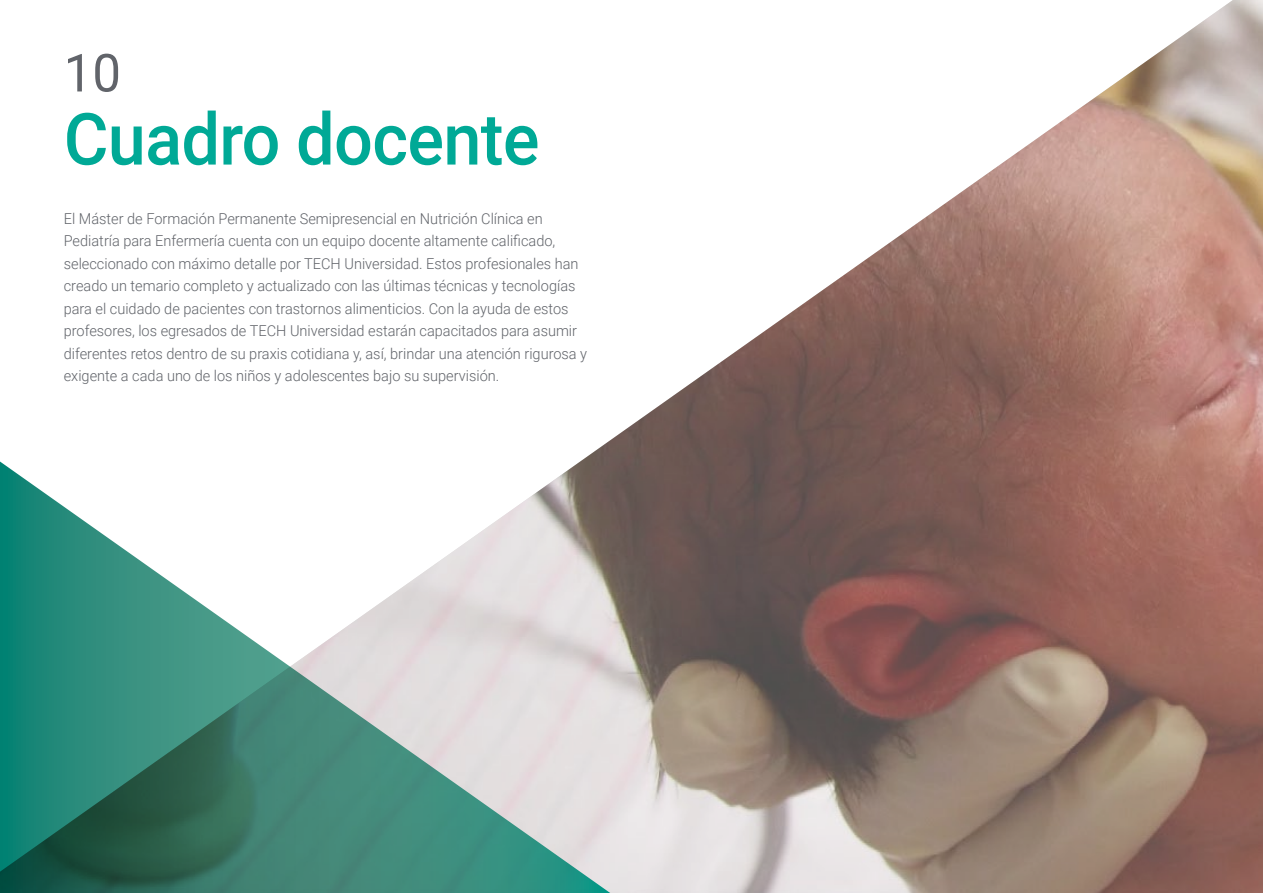
<style>
.page{position:relative;width:1263px;height:893px;background:#fff}
.page>*{position:absolute;margin:0;border:0;box-sizing:border-box;transform-origin:0 0}
.t1{font:500 72px "Roboto";letter-spacing:-.01em;color:#00a996;scale:.95 1}
.t2{font:52.5px "Roboto";color:#61646a}
.t3{font:300 15px/22.5px "Roboto";color:#61646a}
</style>
<div class="page">
<img style="left:602px;top:0;width:661px;height:893px">
<svg style="left:0;top:446px;width:640px;height:447px"></svg>
<h2 class="t2" style="left:64px;top:36px;width:59px">10</h2>
<h1 class="t1" style="left:64px;top:89px;width:502px">Cuadro docente</h1>
<p class="t3" style="left:64px;top:207px;width:525px">El Máster de Formación Permanente Semipresencial en Nutrición Clínica en Pediatría para Enfermería cuenta con un equipo docente altamente calificado, seleccionado con máximo detalle por TECH Universidad. Estos profesionales han creado un temario completo y actualizado con las últimas técnicas y tecnologías para el cuidado de pacientes con trastornos alimenticios. Con la ayuda de estos profesores, los egresados de TECH Universidad estarán capacitados para asumir diferentes retos dentro de su praxis cotidiana y, así, brindar una atención rigurosa y exigente a cada uno de los niños y adolescentes bajo su supervisión.</p>
</div>
